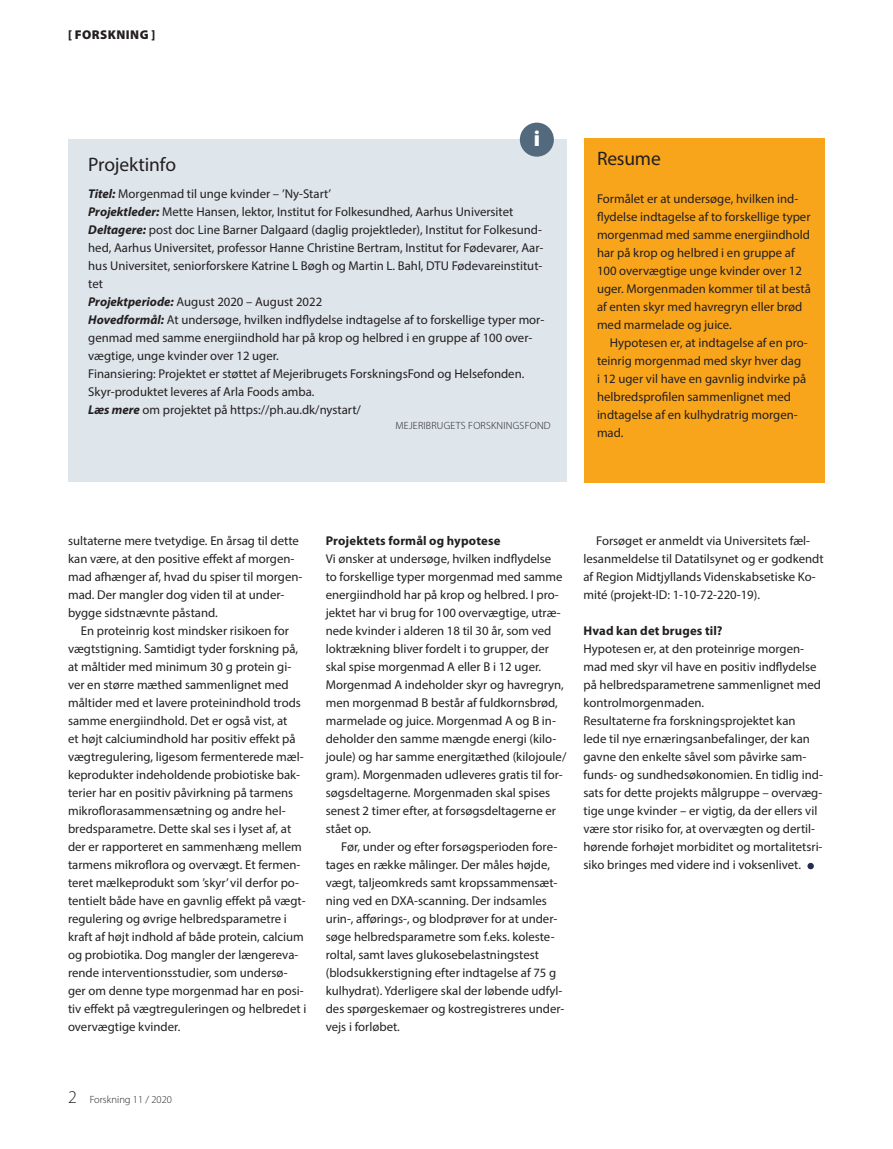
<style>
.page{position:relative;width:893px;height:1149px;background:#fff}
.page>*{position:absolute;margin:0;border:0;box-sizing:border-box;transform-origin:0 0}
.Mellemrubrik{font:900 21.75px "Myriad Pro";color:#fff}
.Mellemrubrik2{font:19.5px "Myriad Pro";letter-spacing:-.01em;color:#231f20}
.Brødtekst{font:12.75px/18px "Myriad Pro";color:#231f20}
.Brødtekst_ind{font:12.75px/18px "Myriad Pro";color:#231f20}
.Mellemrubrik-2{font:700 12.75px "Myriad Pro";letter-spacing:.01em;color:#231f20}
.Mellemrubrik-3{font:900 12.75px "Myriad Pro";letter-spacing:.035em;color:#231f20}
.Forfatter{font:300 10.5px "Myriad Pro";letter-spacing:.02em;color:#231f20}
.Forfatter-2{font:300 10.5px "Myriad Pro";color:#231f20}
.s1{font-weight:700;font-style:italic}
.s2{font-size:18px}
</style>
<div class="page">
<div style="left:68px;top:140px;width:498px;height:342px;background:#dee5eb"></div>
<div style="left:520px;top:123px;width:34px;height:34px;background:#53697e;border-radius:50%"></div>
<div style="left:584px;top:138px;width:241px;height:344px;background:#f9a51b"></div>
<svg style="left:807px;top:862px;width:7px;height:7px"></svg>
<p class="Mellemrubrik-3" style="left:68px;top:28px;width:89px">[ FORSKNING ]</p>
<p class="Mellemrubrik" style="left:534px;top:127px;width:8px">i</p>
<p class="Mellemrubrik2" style="left:88px;top:153px;width:89px">Projektinfo</p>
<p class="Brødtekst" style="left:88px;top:184px;width:245px"><span class="s1">Titel:</span> Morgenmad til unge kvinder – ’Ny-Start’</p>
<p class="Brødtekst" style="left:88px;top:202px;width:427px"><span class="s1">Projektleder:</span> Mette Hansen, lektor, Institut for Folkesundhed, Aarhus Universitet</p>
<p class="Brødtekst" style="left:88px;top:220px;width:457px;text-align:justify"><span class="s1">Deltagere:</span> post doc Line Barner Dalgaard (daglig projektleder), Institut for Folkesund&shy;hed, Aarhus Universitet, professor Hanne Christine Bertram, Institut for Fødevarer, Aar&shy;hus Universitet, seniorforskere Katrine L Bøgh og Martin L. Bahl, DTU Fødevareinstitut&shy;tet</p>
<p class="Brødtekst" style="left:88px;top:292px;width:236px"><span class="s1">Projektperiode:</span> August 2020 – August 2022</p>
<p class="Brødtekst" style="left:88px;top:310px;width:458px"><span class="s1">Hovedformål:</span> At undersøge, hvilken indflydelse indtagelse af to forskellige typer mor&shy;genmad med samme energiindhold har på krop og helbred i en gruppe af 100 over&shy;vægtige, unge kvinder over 12 uger.</p>
<p class="Brødtekst" style="left:88px;top:364px;width:438px">Finansiering: Projektet er støttet af Mejeribrugets ForskningsFond og Helsefonden.<br>Skyr-produktet leveres af Arla Foods amba.</p>
<p class="Brødtekst" style="left:88px;top:400px;width:274px"><span class="s1">Læs mere</span> om projektet på https://ph.au.dk/nystart/</p>
<p class="Forfatter" style="left:395px;top:419px;width:157px">MEJERIBRUGETS FORSKNINGSFOND</p>
<p class="Mellemrubrik2" style="left:597px;top:147px;width:65px">Resume</p>
<p class="Brødtekst" style="left:597px;top:189px;width:215px">Formålet er at undersøge, hvilken ind&shy;flydelse indtagelse af to forskellige typer morgenmad med samme energiindhold har på krop og helbred i en gruppe af 100 overvægtige unge kvinder over 12 uger. Morgenmaden kommer til at bestå af enten skyr med havregryn eller brød med marmelade og juice.</p>
<p class="Brødtekst_ind" style="left:597px;top:333px;width:212px;text-indent:13px">Hypotesen er, at indtagelse af en pro&shy;teinrig morgenmad med skyr hver dag<br>i 12 uger vil have en gavnlig indvirke på helbredsprofilen sammenlignet med indtagelse af en kulhydratrig morgen&shy;mad.</p>
<p class="Brødtekst" style="left:68px;top:531px;width:236px">sultaterne mere tvetydige. En årsag til dette kan være, at den positive effekt af morgen&shy;mad afhænger af, hvad du spiser til morgen&shy;mad. Der mangler dog viden til at under&shy;bygge sidstnævnte påstand.</p>
<p class="Brødtekst_ind" style="left:68px;top:621px;width:240px;text-indent:13px">En proteinrig kost mindsker risikoen for vægtstigning. Samtidigt tyder forskning på, at måltider med minimum 30 g protein gi&shy;ver en større mæthed sammenlignet med måltider med et lavere proteinindhold trods samme energiindhold. Det er også vist, at<br>et højt calciumindhold har positiv effekt på vægtregulering, ligesom fermenterede mæl&shy;keprodukter indeholdende probiotiske bak&shy;terier har en positiv påvirkning på tarmens mikroflorasammensætning og andre hel&shy;bredsparametre. Dette skal ses i lyset af, at der er rapporteret en sammenhæng mellem tarmens mikroflora og overvægt. Et fermen&shy;teret mælkeprodukt som ’skyr’ vil derfor po&shy;tentielt både have en gavnlig effekt på vægt&shy;regulering og øvrige helbredsparametre i kraft af højt indhold af både protein, calcium og probiotika. Dog mangler der længereva&shy;rende interventionsstudier, som undersø&shy;ger om denne type morgenmad har en posi&shy;tiv effekt på vægtreguleringen og helbredet i overvægtige kvinder.</p>
<p class="Mellemrubrik-2" style="left:326px;top:532px;width:176px">Projektets formål og hypotese</p>
<p class="Brødtekst" style="left:326px;top:549px;width:242px">Vi ønsker at undersøge, hvilken indflydelse<br>to forskellige typer morgenmad med samme energiindhold har på krop og helbred. I pro&shy;jektet har vi brug for 100 overvægtige, utræ&shy;nede kvinder i alderen 18 til 30 år, som ved loktrækning bliver fordelt i to grupper, der skal spise morgenmad A eller B i 12 uger.<br>Morgenmad A indeholder skyr og havregryn, men morgenmad B består af fuldkornsbrød, marmelade og juice. Morgenmad A og B in&shy;deholder den samme mængde energi (kilo&shy;joule) og har samme energitæthed (kilojoule/ gram). Morgenmaden udleveres gratis til for&shy;søgsdeltagerne. Morgenmaden skal spises senest 2 timer efter, at forsøgsdeltagerne er stået op.</p>
<p class="Brødtekst_ind" style="left:326px;top:837px;width:240px;text-indent:15px">Før, under og efter forsøgsperioden fore&shy;tages en række målinger. Der måles højde, vægt, taljeomkreds samt kropssammensæt&shy;ning ved en DXA-scanning. Der indsamles urin-, afførings-, og blodprøver for at under&shy;søge helbredsparametre som f.eks. koleste&shy;roltal, samt laves glukosebelastningstest (blodsukkerstigning efter indtagelse af 75 g kulhydrat). Yderligere skal der løbende udfyl&shy;des spørgeskemaer og kostregistreres under&shy;vejs i forløbet.</p>
<p class="Brødtekst_ind" style="left:583px;top:531px;width:242px;text-indent:13px">Forsøget er anmeldt via Universitets fæl&shy;lesanmeldelse til Datatilsynet og er godkendt af Region Midtjyllands Videnskabsetiske Ko&shy;mité (projekt-ID: 1-10-72-220-19).</p>
<p class="Mellemrubrik-2" style="left:583px;top:622px;width:141px">Hvad kan det bruges til?</p>
<p class="Brødtekst" style="left:583px;top:639px;width:239px">Hypotesen er, at den proteinrige morgen&shy;mad med skyr vil have en positiv indflydelse på helbredsparametrene sammenlignet med kontrolmorgenmaden.</p>
<p class="Brødtekst" style="left:583px;top:711px;width:241px">Resultaterne fra forskningsprojektet kan<br>lede til nye ernæringsanbefalinger, der kan gavne den enkelte såvel som påvirke sam&shy;funds- og sundhedsøkonomien. En tidlig ind&shy;sats for dette projekts målgruppe – overvæg&shy;tige unge kvinder – er vigtig, da der ellers vil være stor risiko for, at overvægten og dertil&shy;hørende forhøjet morbiditet og mortalitetsri&shy;siko bringes med videre ind i voksenlivet.</p>
<p class="Forfatter-2" style="left:68px;top:1093px;width:105px"><span class="s2">2</span> Forskning 11 / 2020</p>
</div>
